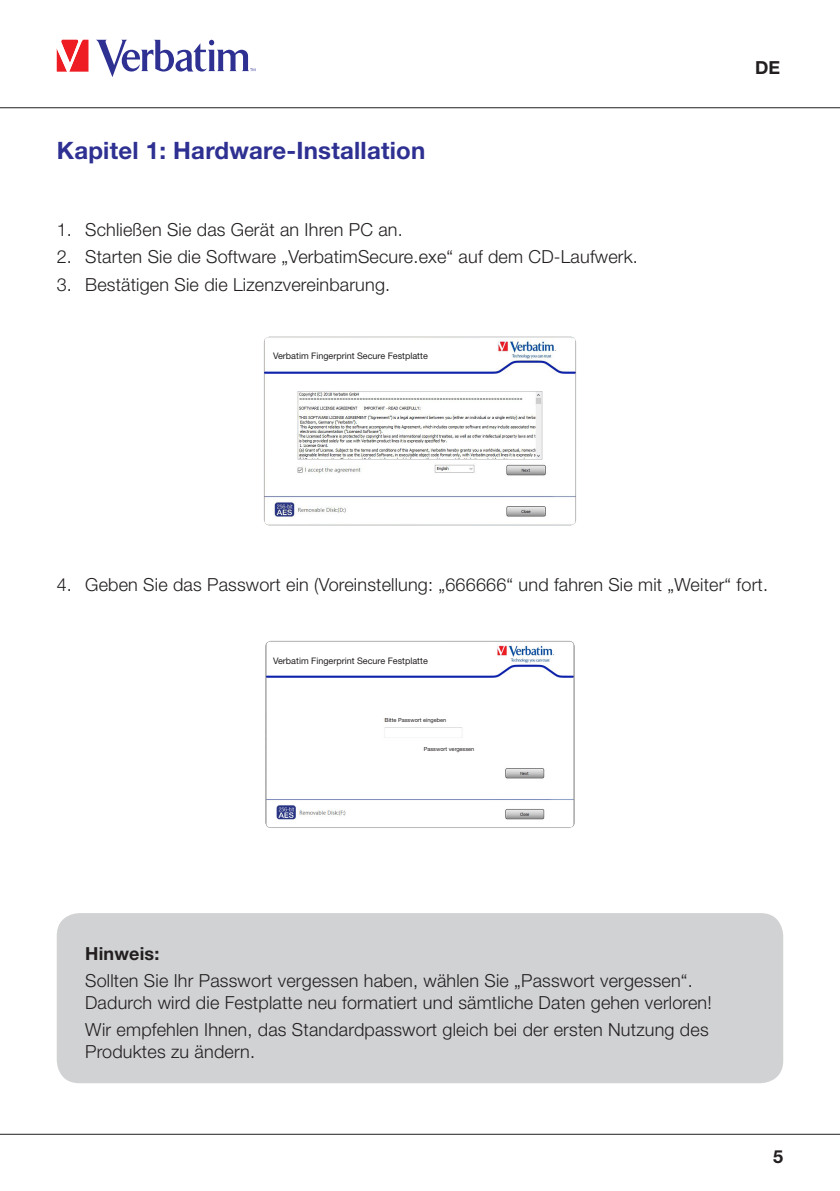
<style>
.page{position:relative;width:840px;height:1191px;background:#fff}
.page>*{position:absolute;margin:0;border:0;box-sizing:border-box;transform-origin:0 0}
.Überschrift_12p{font:700 24px "Helvetica Neue LT Std";letter-spacing:.01em;color:#2e3092}
.Aufzählung{font:300 18px/21.6px "Helvetica Neue LT Std";letter-spacing:.01em;color:#231f20}
.Aufzählung-2{font:700 18px "Helvetica Neue LT Std";letter-spacing:.01em;color:#231f20}
.t1{font:9px "Helvetica Neue LT Std";color:#231f20}
.t2{font:5.6px "Helvetica Neue LT Std";color:#231f20}
</style>
<div class="page">
<hr style="left:0;top:107px;width:839px;height:1px;background:#231f20">
<hr style="left:0;top:1133px;width:839px;height:1px;background:#231f20">
<div style="left:57px;top:913px;width:725px;height:170px;background:#d1d2d4;border-radius:23px"></div>
<img style="left:264px;top:337px;width:311px;height:188px">
<img style="left:265px;top:641px;width:309px;height:187px">
<div style="left:273px;top:350px;width:185px;height:12px;background:#fff"></div>
<div style="left:273px;top:654px;width:185px;height:13px;background:#fff"></div>
<div style="left:384px;top:713px;width:78px;height:13px;background:#fff"></div>
<div style="left:423px;top:742px;width:51px;height:13px;background:#fff"></div>
<svg style="left:57px;top:40px;width:31px;height:32px"></svg>
<svg style="left:96px;top:40px;width:159px;height:37px"></svg>
<p class="Überschrift_12p" style="left:57px;top:135px;width:370px">Kapitel 1: Hardware-Installation</p>
<p class="Aufzählung" style="left:57px;top:219px;width:347px">1. Schließen Sie das Gerät an Ihren PC an.</p>
<p class="Aufzählung" style="left:57px;top:246px;width:582px">2. Starten Sie die Software „VerbatimSecure.exe“ auf dem CD-Laufwerk.</p>
<p class="Aufzählung" style="left:57px;top:273px;width:335px">3. Bestätigen Sie die Lizenzvereinbarung.</p>
<p class="t1" style="left:273px;top:351px;width:156px">Verbatim Fingerprint Secure Festplatte</p>
<p class="Aufzählung-2" style="left:754px;top:56px;width:27px">DE</p>
<p class="Aufzählung" style="left:57px;top:573px;width:712px">4. Geben Sie das Passwort ein (Voreinstellung: „666666“ und fahren Sie mit „Weiter“ fort.</p>
<p class="t1" style="left:273px;top:655px;width:156px">Verbatim Fingerprint Secure Festplatte</p>
<p class="t2" style="left:384px;top:717px;width:63px">Bitte Passwort eingeben</p>
<p class="t2" style="left:423px;top:746px;width:52px">Passwort vergessen</p>
<p class="Aufzählung-2" style="left:85px;top:942px;width:76px">Hinweis:</p>
<p class="Aufzählung" style="left:85px;top:969px;width:628px">Sollten Sie Ihr Passwort vergessen haben, wählen Sie „Passwort vergessen“.<br>Dadurch wird die Festplatte neu formatiert und sämtliche Daten gehen verloren!</p>
<p class="Aufzählung" style="left:85px;top:1018px;width:624px">Wir empfehlen Ihnen, das Standardpasswort gleich bei der ersten Nutzung des<br>Produktes zu ändern.</p>
<p class="Aufzählung-2" style="left:772px;top:1145px;width:12px">5</p>
</div>
